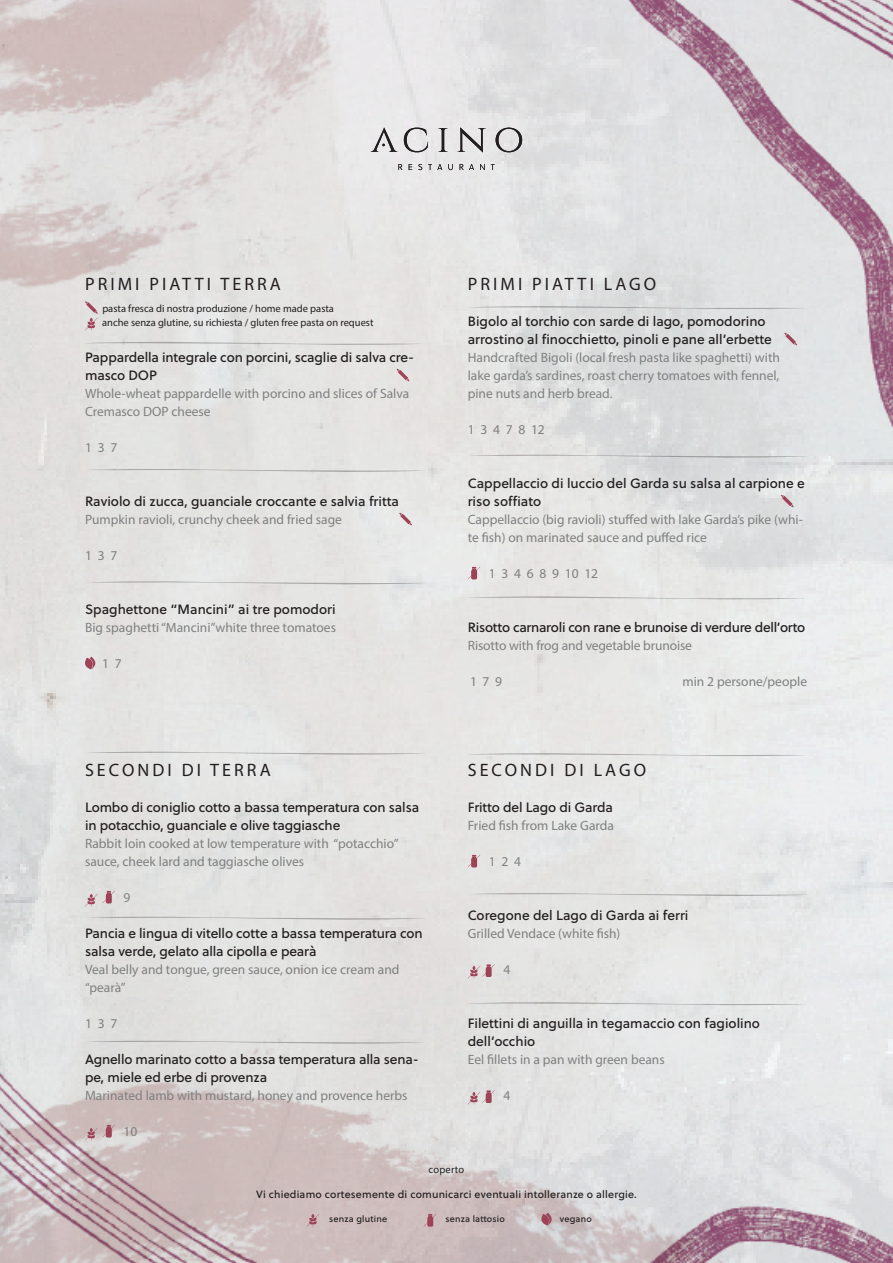
<style>
.page{position:relative;width:893px;height:1263px;background:#fff}
.page>*{position:absolute;margin:0;border:0;box-sizing:border-box;transform-origin:0 0}
.t1{font:18px "Myriad Pro";letter-spacing:.17em;color:#231f20}
.t2{font:13.5px/18px "Myriad Pro";color:#7f8080}
.t3{font:13.5px/18px "Soleil";letter-spacing:-.01em;color:#231f20}
.t4{font:10.5px "Myriad Pro";color:#231f20}
.t5{font:10.5px "Soleil";letter-spacing:.02em;color:#231f20}
.t6{font:10.5px "Myriad Pro";letter-spacing:.02em;color:#231f20}
.t7{font:9px "Soleil";letter-spacing:.02em;color:#231f20}
</style>
<div class="page">
<img style="left:0;top:0;width:893px;height:1263px">
<svg style="left:85px;top:301px;width:13px;height:29px"></svg>
<svg style="left:397px;top:369px;width:12px;height:12px"></svg>
<svg style="left:399px;top:513px;width:13px;height:12px"></svg>
<svg style="left:84px;top:657px;width:11px;height:12px"></svg>
<svg style="left:85px;top:891px;width:30px;height:15px"></svg>
<svg style="left:85px;top:1125px;width:30px;height:15px"></svg>
<svg style="left:784px;top:333px;width:13px;height:12px"></svg>
<svg style="left:781px;top:495px;width:13px;height:12px"></svg>
<svg style="left:468px;top:567px;width:12px;height:12px"></svg>
<svg style="left:468px;top:855px;width:12px;height:12px"></svg>
<svg style="left:468px;top:964px;width:27px;height:14px"></svg>
<svg style="left:468px;top:1090px;width:27px;height:14px"></svg>
<svg style="left:398px;top:164px;width:4px;height:6px"></svg>
<svg style="left:409px;top:164px;width:3px;height:6px"></svg>
<svg style="left:418px;top:164px;width:4px;height:6px"></svg>
<svg style="left:428px;top:164px;width:14px;height:6px"></svg>
<svg style="left:448px;top:164px;width:5px;height:6px"></svg>
<svg style="left:460px;top:164px;width:14px;height:6px"></svg>
<svg style="left:480px;top:164px;width:5px;height:6px"></svg>
<svg style="left:491px;top:164px;width:4px;height:6px"></svg>
<svg style="left:404px;top:128px;width:24px;height:24px"></svg>
<svg style="left:438px;top:128px;width:9px;height:24px"></svg>
<svg style="left:458px;top:128px;width:28px;height:24px"></svg>
<svg style="left:496px;top:128px;width:26px;height:24px"></svg>
<svg style="left:371px;top:128px;width:26px;height:24px"></svg>
<svg style="left:85px;top:340px;width:340px;height:5px"></svg>
<svg style="left:85px;top:916px;width:340px;height:5px"></svg>
<svg style="left:84px;top:1040px;width:340px;height:5px"></svg>
<svg style="left:85px;top:581px;width:340px;height:5px"></svg>
<svg style="left:85px;top:469px;width:340px;height:4px"></svg>
<svg style="left:468px;top:305px;width:340px;height:4px"></svg>
<svg style="left:468px;top:595px;width:340px;height:5px"></svg>
<svg style="left:468px;top:752px;width:340px;height:4px"></svg>
<svg style="left:468px;top:893px;width:340px;height:4px"></svg>
<svg style="left:468px;top:1001px;width:340px;height:4px"></svg>
<svg style="left:85px;top:751px;width:340px;height:5px"></svg>
<svg style="left:468px;top:454px;width:340px;height:5px"></svg>
<svg style="left:307px;top:1214px;width:12px;height:12px"></svg>
<svg style="left:424px;top:1214px;width:12px;height:12px"></svg>
<svg style="left:541px;top:1213px;width:11px;height:12px"></svg>
<p class="t1" style="left:85px;top:273px;width:197px">PRIMI PIATTI TERRA</p>
<p class="t4" style="left:102px;top:302px;width:233px">pasta fresca di nostra produzione / home made pasta</p>
<p class="t4" style="left:102px;top:316px;width:273px">anche senza glutine, su richiesta / gluten free pasta on request</p>
<p class="t3" style="left:85px;top:348px;width:331px">Pappardella integrale con porcini, scaglie di salva cre&shy;masco DOP</p>
<p class="t2" style="left:85px;top:384px;width:326px">Whole-wheat pappardelle with porcino and slices of Salva<br>Cremasco DOP cheese</p>
<p class="t2" style="left:85px;top:438px;width:34px">1 3 7</p>
<p class="t3" style="left:85px;top:492px;width:316px">Raviolo di zucca, guanciale croccante e salvia fritta</p>
<p class="t2" style="left:85px;top:510px;width:258px">Pumpkin ravioli, crunchy cheek and fried sage</p>
<p class="t2" style="left:85px;top:546px;width:34px">1 3 7</p>
<p class="t3" style="left:85px;top:600px;width:252px">Spaghettone “Mancini” ai tre pomodori</p>
<p class="t2" style="left:85px;top:618px;width:253px">Big spaghetti “Mancini”white three tomatoes</p>
<p class="t2" style="left:102px;top:654px;width:21px">1 7</p>
<p class="t1" style="left:85px;top:759px;width:187px">SECONDI DI TERRA</p>
<p class="t3" style="left:85px;top:798px;width:336px">Lombo di coniglio cotto a bassa temperatura con salsa in potacchio, guanciale e olive taggiasche</p>
<p class="t2" style="left:85px;top:834px;width:315px">Rabbit loin cooked at low temperature with “potacchio” sauce, cheek lard and taggiasche olives</p>
<p class="t2" style="left:124px;top:888px;width:8px">9</p>
<p class="t3" style="left:85px;top:924px;width:339px">Pancia e lingua di vitello cotte a bassa temperatura con salsa verde, gelato alla cipolla e pearà</p>
<p class="t2" style="left:85px;top:960px;width:316px">Veal belly and tongue, green sauce, onion ice cream and “pearà”</p>
<p class="t2" style="left:85px;top:1014px;width:34px">1 3 7</p>
<p class="t3" style="left:85px;top:1050px;width:335px">Agnello marinato cotto a bassa temperatura alla sena&shy;pe, miele ed erbe di provenza</p>
<p class="t2" style="left:85px;top:1086px;width:324px">Marinated lamb with mustard, honey and provence herbs</p>
<p class="t2" style="left:124px;top:1122px;width:15px">10</p>
<p class="t1" style="left:468px;top:273px;width:190px">PRIMI PIATTI LAGO</p>
<p class="t3" style="left:468px;top:312px;width:306px">Bigolo al torchio con sarde di lago, pomodorino arrostino al finocchietto, pinoli e pane all’erbette</p>
<p class="t2" style="left:468px;top:348px;width:314px;text-align:justify">Handcrafted Bigoli (local fresh pasta like spaghetti) with lake garda’s sardines, roast cherry tomatoes with fennel, pine nuts and herb bread.</p>
<p class="t2" style="left:468px;top:420px;width:79px">1 3 4 7 8 12</p>
<p class="t3" style="left:468px;top:474px;width:339px">Cappellaccio di luccio del Garda su salsa al carpione e riso soffiato</p>
<p class="t2" style="left:468px;top:510px;width:337px">Cappellaccio (big ravioli) stuffed with lake Garda’s pike (whi&shy;te fish) on marinated sauce and puffed rice</p>
<p class="t2" style="left:489px;top:564px;width:111px">1 3 4 6 8 9 10 12</p>
<p class="t3" style="left:468px;top:618px;width:339px">Risotto carnaroli con rane e brunoise di verdure dell’orto</p>
<p class="t2" style="left:468px;top:636px;width:226px">Risotto with frog and vegetable brunoise</p>
<p class="t2" style="left:470px;top:672px;width:34px">1 7 9</p>
<p class="t2" style="left:682px;top:672px;width:126px">min 2 persone/people</p>
<p class="t1" style="left:468px;top:759px;width:180px">SECONDI DI LAGO</p>
<p class="t3" style="left:468px;top:798px;width:147px">Fritto del Lago di Garda</p>
<p class="t2" style="left:468px;top:816px;width:148px">Fried fish from Lake Garda</p>
<p class="t2" style="left:489px;top:852px;width:34px">1 2 4</p>
<p class="t3" style="left:468px;top:906px;width:222px">Coregone del Lago di Garda ai ferri</p>
<p class="t2" style="left:468px;top:924px;width:154px">Grilled Vendace (white fish)</p>
<p class="t2" style="left:503px;top:960px;width:8px">4</p>
<p class="t3" style="left:468px;top:1014px;width:294px">Filettini di anguilla in tegamaccio con fagiolino dell’occhio</p>
<p class="t2" style="left:468px;top:1050px;width:199px">Eel fillets in a pan with green beans</p>
<p class="t2" style="left:503px;top:1086px;width:8px">4</p>
<p class="t6" style="left:429px;top:1162px;width:37px">coperto</p>
<p class="t5" style="left:256px;top:1186px;width:382px">Vi chiediamo cortesemente di comunicarci eventuali intolleranze o allergie.</p>
<p class="t7" style="left:329px;top:1212px;width:59px">senza glutine</p>
<p class="t7" style="left:445px;top:1212px;width:61px">senza lattosio</p>
<p class="t7" style="left:560px;top:1212px;width:33px">vegano</p>
</div>
